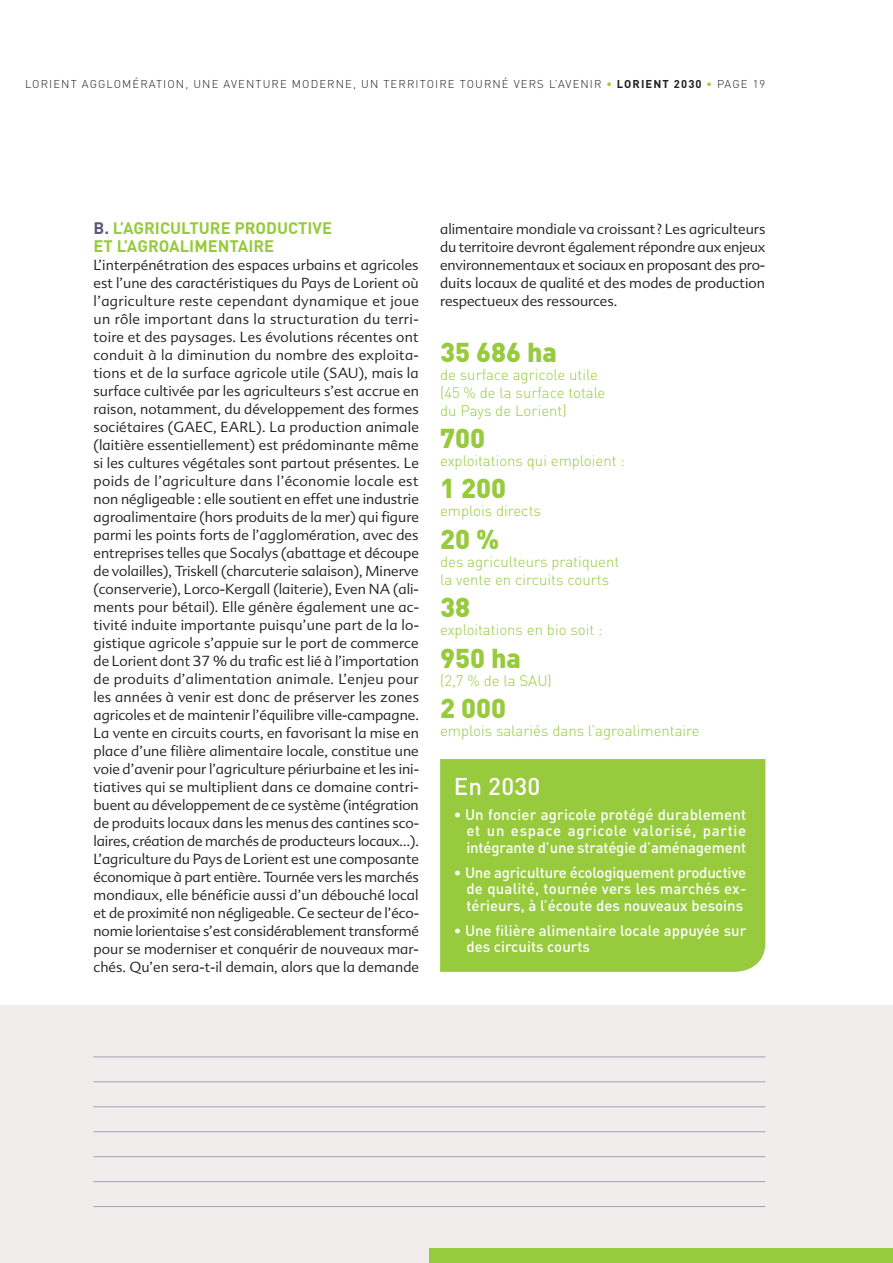
<style>
.page{position:relative;width:893px;height:1263px;background:#fff}
.page>*{position:absolute;margin:0;border:0;box-sizing:border-box;transform-origin:0 0}
.t1{font:900 27px "DIN";color:#97ca3d}
.t2{font:500 24px "DIN";color:#fff}
.t3{font:700 16.5px/18px "DIN";letter-spacing:.095em;color:#97ca3d}
.t4{font:500 15px/16.5px "DIN";color:#fff;text-align:justify}
.t5{font:300 15px/18px "DIN";color:#97ca3d}
.t6{font:300 14.25px/18px "Advert";color:#231f20;text-align:justify}
.t7{font:300 11.25px "DIN";letter-spacing:.1em;color:#231f20}
.s1{font-weight:700;color:#97ca3d}
.s2{font-weight:700}
.s3{color:#5b5878}
</style>
<div class="page">
<div style="left:0;top:1006px;width:893px;height:257px;background:#f0edec"></div>
<hr style="left:94px;top:1156px;width:671px;height:1px;background:#a4a1b7">
<hr style="left:94px;top:1106px;width:671px;height:1px;background:#a4a1b7">
<hr style="left:94px;top:1081px;width:671px;height:1px;background:#a4a1b7">
<hr style="left:94px;top:1056px;width:671px;height:1px;background:#a4a1b7">
<hr style="left:94px;top:1206px;width:671px;height:1px;background:#a4a1b7">
<hr style="left:94px;top:1181px;width:671px;height:1px;background:#a4a1b7">
<hr style="left:94px;top:1131px;width:671px;height:1px;background:#a4a1b7">
<div style="left:440px;top:759px;width:325px;height:213px;background:#97ca3d"></div>
<div style="left:429px;top:1248px;width:464px;height:15px;background:#97ca3d"></div>
<p class="t7" style="left:25px;top:77px;width:742px">Lorient Agglomération, une aventure moderne, un territoire tourné vers l’avenir <span class="s1">•</span> <span class="s2">LORIENT 2030</span> <span class="s1">•</span> page 19</p>
<p class="t3" style="left:94px;top:218px;width:240px"><span class="s3">B.</span> L’AGRICULTURE PRODUCTIVE<br>ET L’AGROALIMENTAIRE</p>
<p class="t6" style="left:94px;top:256px;width:327px">L’interpénétration des espaces urbains et agricoles est l’une des caractéristiques du Pays de Lorient où l’agriculture reste cependant dynamique et joue un rôle important dans la structuration du terri&shy;toire et des paysages. Les évolutions récentes ont conduit à la diminution du nombre des exploita&shy;tions et de la surface agricole utile (SAU), mais la surface cultivée par les agriculteurs s’est accrue en raison, notamment, du développement des formes sociétaires (GAEC, EARL). La production animale (laitière essentiellement) est prédominante même si les cultures végétales sont partout présentes. Le poids de l’agriculture dans l’économie locale est non négligeable : elle soutient en effet une industrie agroalimentaire (hors produits de la mer) qui figure parmi les points forts de l’agglomération, avec des entreprises telles que Socalys (abattage et découpe de volailles), Triskell (charcuterie salaison), Minerve (conserverie), Lorco-Kergall (laiterie), Even NA (ali&shy;ments pour bétail). Elle génère également une ac&shy;tivité induite importante puisqu’une part de la lo&shy;gistique agricole s’appuie sur le port de commerce de Lorient dont 37 % du trafic est lié à l’importation de produits d’alimentation animale. L’enjeu pour les années à venir est donc de préserver les zones agricoles et de maintenir l’équilibre ville-campagne.<br>La vente en circuits courts, en favorisant la mise en place d’une filière alimentaire locale, constitue une voie d’avenir pour l’agriculture périurbaine et les ini&shy;tiatives qui se multiplient dans ce domaine contri&shy;buent au développement de ce système (intégration de produits locaux dans les menus des cantines sco&shy;laires, création de marchés de producteurs locaux…).<br>L’agriculture du Pays de Lorient est une composante économique à part entière. Tournée vers les marchés mondiaux, elle bénéficie aussi d’un débouché local et de proximité non négligeable. Ce secteur de l’éco&shy;nomie lorientaise s’est considérablement transformé pour se moderniser et conquérir de nouveaux mar&shy;chés. Qu’en sera-t-il demain, alors que la demande</p>
<p class="t6" style="left:440px;top:220px;width:327px">alimentaire mondiale va croissant? Les agriculteurs du territoire devront également répondre aux enjeux environnementaux et sociaux en proposant des pro&shy;duits locaux de qualité et des modes de production respectueux des ressources.</p>
<h1 class="t1" style="left:440px;top:334px;width:118px">35 686 ha</h1>
<p class="t5" style="left:440px;top:365px;width:167px">de surface agricole utile (45 % de la surface totale du Pays de Lorient)</p>
<h1 class="t1" style="left:440px;top:420px;width:47px">700</h1>
<p class="t5" style="left:440px;top:451px;width:186px">exploitations qui emploient :</p>
<h1 class="t1" style="left:440px;top:470px;width:68px">1 200</h1>
<p class="t5" style="left:440px;top:502px;width:102px">emplois directs</p>
<h1 class="t1" style="left:440px;top:521px;width:61px">20 %</h1>
<p class="t5" style="left:440px;top:552px;width:181px">des agriculteurs pratiquent la vente en circuits courts</p>
<h1 class="t1" style="left:440px;top:589px;width:32px">38</h1>
<p class="t5" style="left:440px;top:621px;width:164px">exploitations en bio soit :</p>
<h1 class="t1" style="left:440px;top:640px;width:82px">950 ha</h1>
<p class="t5" style="left:440px;top:671px;width:113px">(2,7 % de la SAU)</p>
<h1 class="t1" style="left:440px;top:690px;width:68px">2 000</h1>
<p class="t5" style="left:440px;top:721px;width:261px">emplois salariés dans l’agroalimentaire</p>
<h2 class="t2" style="left:454px;top:771px;width:88px">En 2030</h2>
<p class="t4" style="left:466px;top:806px;width:281px;text-indent:-13px">• U n foncier agricole protégé durablement et un espace agricole valorisé, partie intégrante d’une stratégie d’aménagement</p>
<p class="t4" style="left:466px;top:864px;width:281px;text-indent:-13px">• U ne agriculture écologiquement productive de qualité, tournée vers les marchés ex&shy;térieurs, à l’écoute des nouveaux besoins</p>
<p class="t4" style="left:466px;top:922px;width:281px;text-indent:-13px">• U ne filière alimentaire locale appuyée sur des circuits courts</p>
</div>
